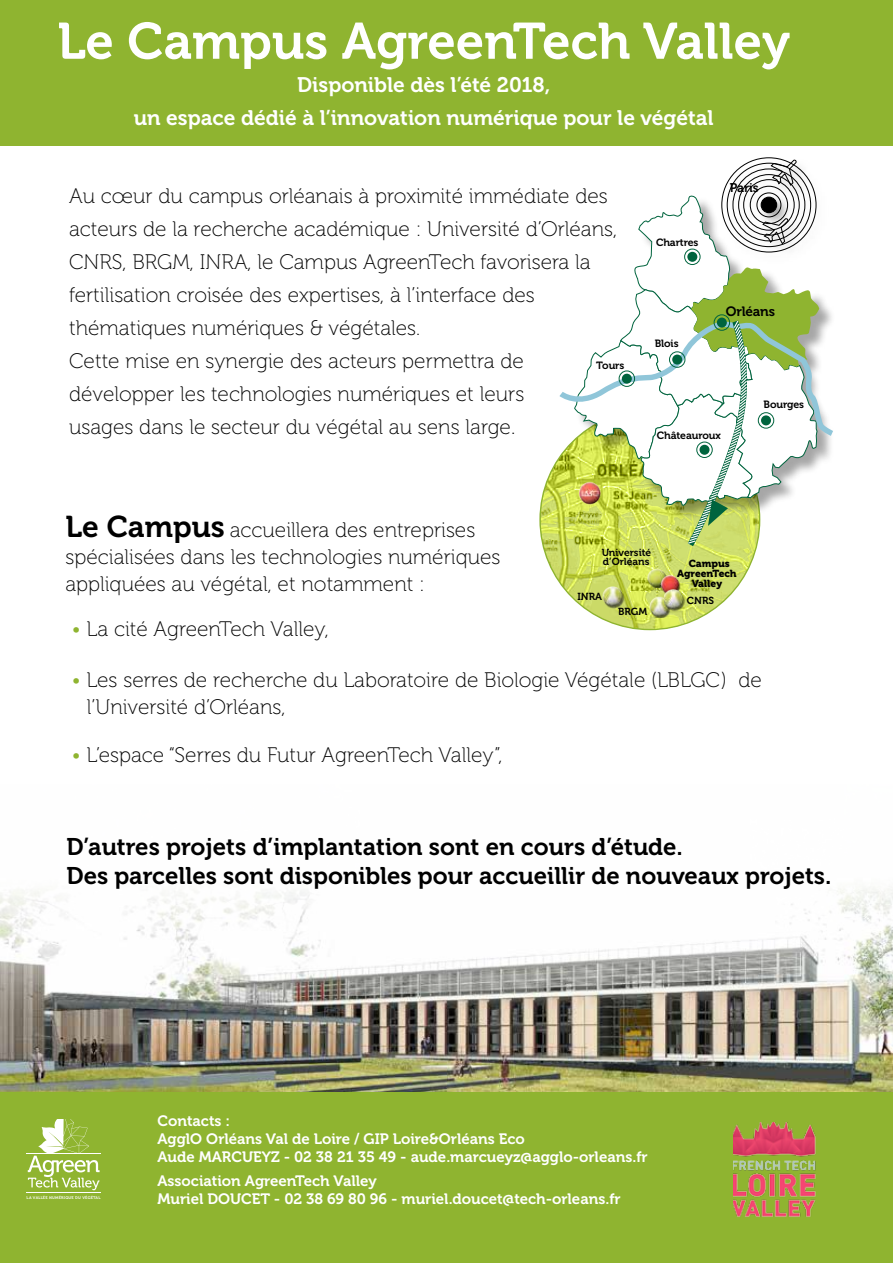
<style>
.page{position:relative;width:893px;height:1263px;background:#fff}
.page>*{position:absolute;margin:0;border:0;box-sizing:border-box;transform-origin:0 0}
.t1{font:51px "Museo 700";color:#fff}
.t2{font:24px/28.5px "Museo 700";color:#000}
.t3{font:21px/33px "Museo 100";color:#000}
.t4{font:21px/33px "Museo 700";color:#fff;text-align:center}
.t5{font:15px/18px "Museo 700";color:#fff}
.t6{font:13.5px "Museo 700";letter-spacing:-.01em;color:#000}
.t7{font:12.6px "Museo 700";letter-spacing:-.01em;color:#000}
.t8{font:10.5px "Museo 700";letter-spacing:-.01em;color:#000}
.t9{font:10.2px/9.4px "Museo 700";color:#000}
.t10{font:10.2px/9.9px "Museo 900";color:#000;text-align:center}
.t11{font:3.75px "Museo 700";letter-spacing:.06em;color:#fff}
.s1{font-size:22.5px}
.s2{font-family:"Museo 700";font-size:30px}
.s3{color:#8fb430}
</style>
<div class="page">
<img style="left:0;top:1031px;width:893px;height:61px">
<img style="left:0;top:888px;width:893px;height:143px">
<div style="left:0;top:0;width:893px;height:145px;background:#8fb430"></div>
<div style="left:0;top:1092px;width:893px;height:171px;background:#8fb430"></div>
<hr style="left:27px;top:1153px;width:74px;height:1px;background:#fff">
<hr style="left:27px;top:1192px;width:74px;height:1px;background:#fff">
<svg style="left:28px;top:1120px;width:72px;height:70px"></svg>
<svg style="left:541px;top:461px;width:215px;height:168px"></svg>
<svg style="left:540px;top:410px;width:220px;height:219px;background:#ccdb5e"></svg>
<img style="left:644px;top:567px;width:23px;height:21px">
<img style="left:658px;top:575px;width:24px;height:21px">
<img style="left:602px;top:587px;width:23px;height:22px">
<img style="left:648px;top:596px;width:24px;height:22px">
<img style="left:665px;top:589px;width:23px;height:22px">
<img style="left:733px;top:1123px;width:83px;height:94px">
<div style="left:719px;top:155px;width:112px;height:112px;background:#000;opacity:.35"></div>
<svg style="left:556px;top:195px;width:277px;height:356px"></svg>
<h1 class="t1" style="left:57px;top:13px;width:734px">Le Campus AgreenTech Valley</h1>
<p class="t4" style="left:134px;top:68px;width:581px">Disponible dès l’été 2018,<br>un espace dédié à l’innovation numérique pour le végétal</p>
<p class="t3" style="left:69px;top:179px;width:550px">Au cœur du campus orléanais à proximité immédiate des acteurs de la recherche académique : Université d’Orléans, CNRS, BRGM, INRA, le Campus AgreenTech favorisera la fertilisation croisée des expertises, à l’interface des thématiques numériques &amp; végétales.<br>Cette mise en synergie des acteurs permettra de développer les technologies numériques et leurs<br>usages dans le secteur du végétal au sens large<span class="s1">.</span></p>
<p class="t8" style="left:596px;top:359px;width:30px">Tours</p>
<p class="t8" style="left:656px;top:237px;width:44px">Chartres</p>
<p class="t8" style="left:655px;top:337px;width:25px">Blois</p>
<p class="t7" style="left:730px;top:181px;width:30px">Paris</p>
<p class="t6" style="left:726px;top:304px;width:51px">Orléans</p>
<p class="t8" style="left:764px;top:399px;width:42px">Bourges</p>
<p class="t8" style="left:657px;top:430px;width:65px">Châteauroux</p>
<p class="t3" style="left:65px;top:517px;width:436px;line-height:27px"><span class="s2">Le Campus</span> accueillera des entreprises spécialisées dans les technologies numériques appliquées au végétal, et notamment :</p>
<p class="t3" style="left:72px;top:613px;width:258px"><span class="s3">•</span> La cité AgreenTech Valley,</p>
<p class="t3" style="left:87px;top:667px;width:677px;line-height:27px;text-indent:-15px"><span class="s3">•</span> Les serres de recherche du Laboratoire de Biologie Végétale (LBLGC) de l’Université d’Orléans,</p>
<p class="t3" style="left:72px;top:739px;width:432px"><span class="s3">•</span> L’espace “Serres du Futur AgreenTech Valley”,</p>
<p class="t9" style="left:602px;top:548px;width:51px">Université d’Orléans</p>
<p class="t10" style="left:677px;top:559px;width:61px">Campus<br>AgreenTech<br>Valley</p>
<p class="t9" style="left:687px;top:596px;width:29px">CNRS</p>
<p class="t9" style="left:577px;top:592px;width:26px">INRA</p>
<p class="t9" style="left:618px;top:607px;width:31px">BRGM</p>
<p class="t2" style="left:66px;top:833px;width:767px">D’autres projets d’implantation sont en cours d’étude.<br>Des parcelles sont disponibles pour accueillir de nouveaux projets.</p>
<p class="t11" style="left:27px;top:1195px;width:75px">LA VALLÉE NUMÉRIQUE DU VÉGÉTAL</p>
<p class="t5" style="left:157px;top:1112px;width:492px">Contacts :<br>AgglO Orléans Val de Loire / GIP Loire&amp;Orléans Eco<br>Aude MARCUEYZ - 02 38 21 35 49 - aude.marcueyz@agglo-orleans.fr</p>
<p class="t5" style="left:157px;top:1172px;width:221px">Association AgreenTech Valley<br>Muriel Doucet</p>
<p class="t5" style="left:274px;top:1190px;width:348px">- 02 38 69 80 96 - muriel.doucet@tech-orleans.fr</p>
</div>
